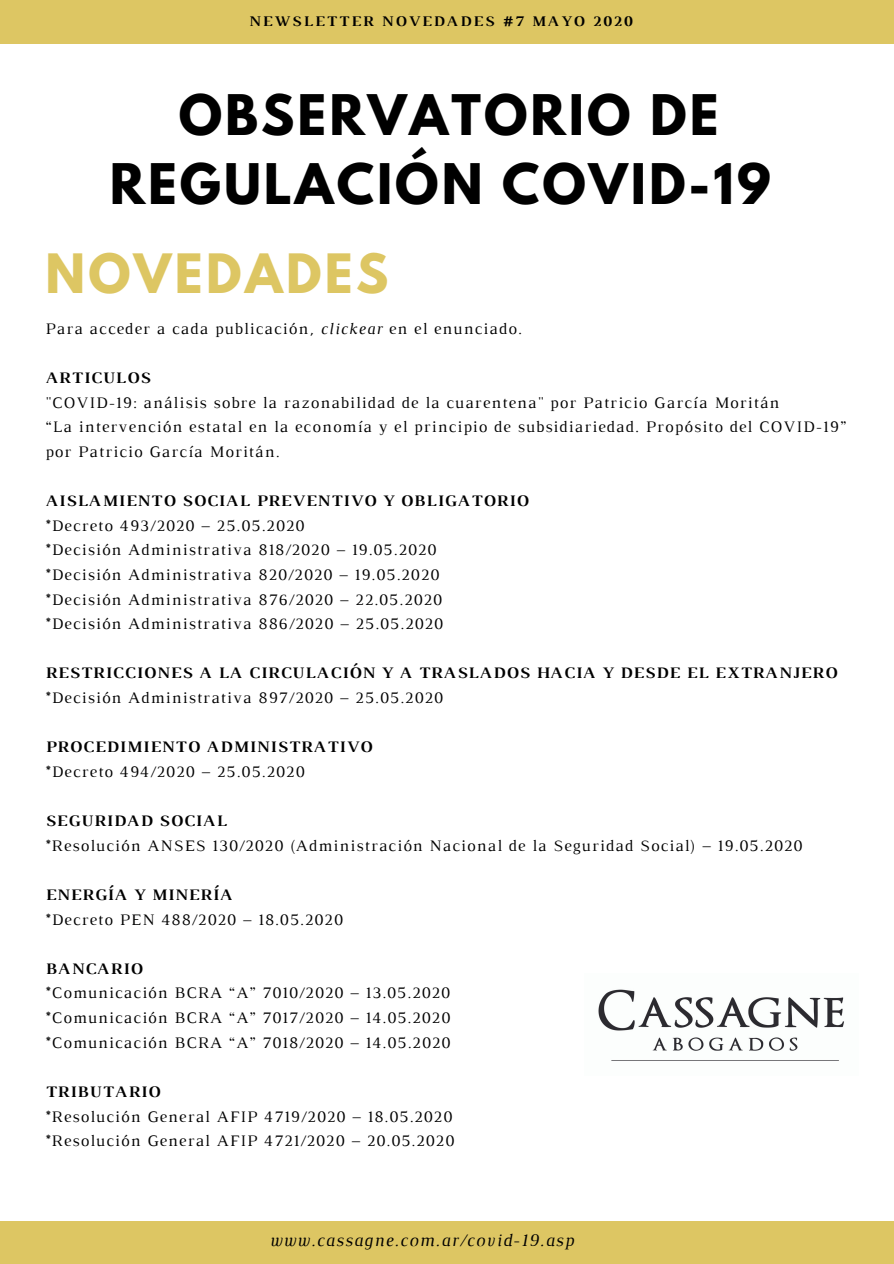
<style>
.page{position:relative;width:894px;height:1264px;background:#fff}
.page>*{position:absolute;margin:0;border:0;box-sizing:border-box;transform-origin:0 0}
.t1{font:700 49.5px/68.7px "League Spartan";letter-spacing:.06em;color:#000;text-align:center}
.t2{font:700 48px "League Spartan";letter-spacing:.07em;color:#ddc663}
.t3{font:italic 18px "Luthier";letter-spacing:.07em;color:#000}
.t4{font:16.35px/24.6px "Luthier";letter-spacing:.07em;color:#000}
.t5{font:700 16.35px "Luthier";letter-spacing:.07em;color:#000}
.t6{font:700 15px "Luthier";letter-spacing:.14em;color:#000}
.s1{font-style:italic}
</style>
<div class="page">
<div style="left:0;top:0;width:893px;height:44px;background:#ddc663"></div>
<div style="left:0;top:1220px;width:893px;height:43px;background:#ddc663"></div>
<img style="left:598px;top:989px;width:246px;height:72px">
<p class="t6" style="left:249px;top:15px;width:384px">NEWSLETTER NOVEDADES #7 MAYO 2020</p>
<h1 class="t1" style="left:110px;top:87px;width:662px">OBSERVATORIO DE<br>REGULACIÓN COVID-19</h1>
<h2 class="t2" style="left:45px;top:250px;width:344px">NOVEDADES</h2>
<p class="t4" style="left:45px;top:317px;width:478px">Para acceder a cada publicación, <span class="s1">clickear</span> en el enunciado.</p>
<p class="t5" style="left:45px;top:372px;width:106px">ARTICULOS</p>
<p class="t4" style="left:45px;top:391px;width:802px">"COVID-19: análisis sobre la razonabilidad de la cuarentena" por Patricio García Moritán<br>“La intervención estatal en la economía y el principio de subsidiariedad. Propósito del COVID-19” por Patricio García Moritán.</p>
<p class="t5" style="left:45px;top:495px;width:484px">AISLAMIENTO SOCIAL PREVENTIVO Y OBLIGATORIO</p>
<p class="t4" style="left:45px;top:514px;width:399px">*Decreto 493/2020 – 25.05.2020<br>*Decisión Administrativa 818/2020 – 19.05.2020 *Decisión Administrativa 820/2020 – 19.05.2020 *Decisión Administrativa 876/2020 – 22.05.2020 *Decisión Administrativa 886/2020 – 25.05.2020</p>
<p class="t5" style="left:45px;top:667px;width:792px">RESTRICCIONES A LA CIRCULACIÓN Y A TRASLADOS HACIA Y DESDE EL EXTRANJERO</p>
<p class="t4" style="left:45px;top:686px;width:399px">*Decisión Administrativa 897/2020 – 25.05.2020</p>
<p class="t5" style="left:45px;top:741px;width:328px">PROCEDIMIENTO ADMINISTRATIVO</p>
<p class="t4" style="left:45px;top:760px;width:260px">*Decreto 494/2020 – 25.05.2020</p>
<p class="t5" style="left:45px;top:814px;width:183px">SEGURIDAD SOCIAL</p>
<p class="t4" style="left:45px;top:834px;width:758px">*Resolución ANSES 130/2020 (Administración Nacional de la Seguridad Social) – 19.05.2020</p>
<p class="t5" style="left:45px;top:888px;width:188px">ENERGÍA Y MINERÍA</p>
<p class="t4" style="left:45px;top:908px;width:299px">*Decreto PEN 488/2020 – 18.05.2020</p>
<p class="t5" style="left:45px;top:962px;width:98px">BANCARIO</p>
<p class="t4" style="left:45px;top:982px;width:406px;text-align:justify">*Comunicación BCRA “A” 7010/2020 – 13.05.2020 *Comunicación BCRA “A” 7017/2020 – 14.05.2020 *Comunicación BCRA “A” 7018/2020 – 14.05.2020</p>
<p class="t5" style="left:45px;top:1085px;width:116px">TRIBUTARIO</p>
<p class="t4" style="left:45px;top:1105px;width:410px">*Resolución General AFIP 4719/2020 – 18.05.2020 *Resolución General AFIP 4721/2020 – 20.05.2020</p>
<p class="t3" style="left:270px;top:1233px;width:305px">www.cassagne.com.ar/covid-19.asp</p>
</div>
